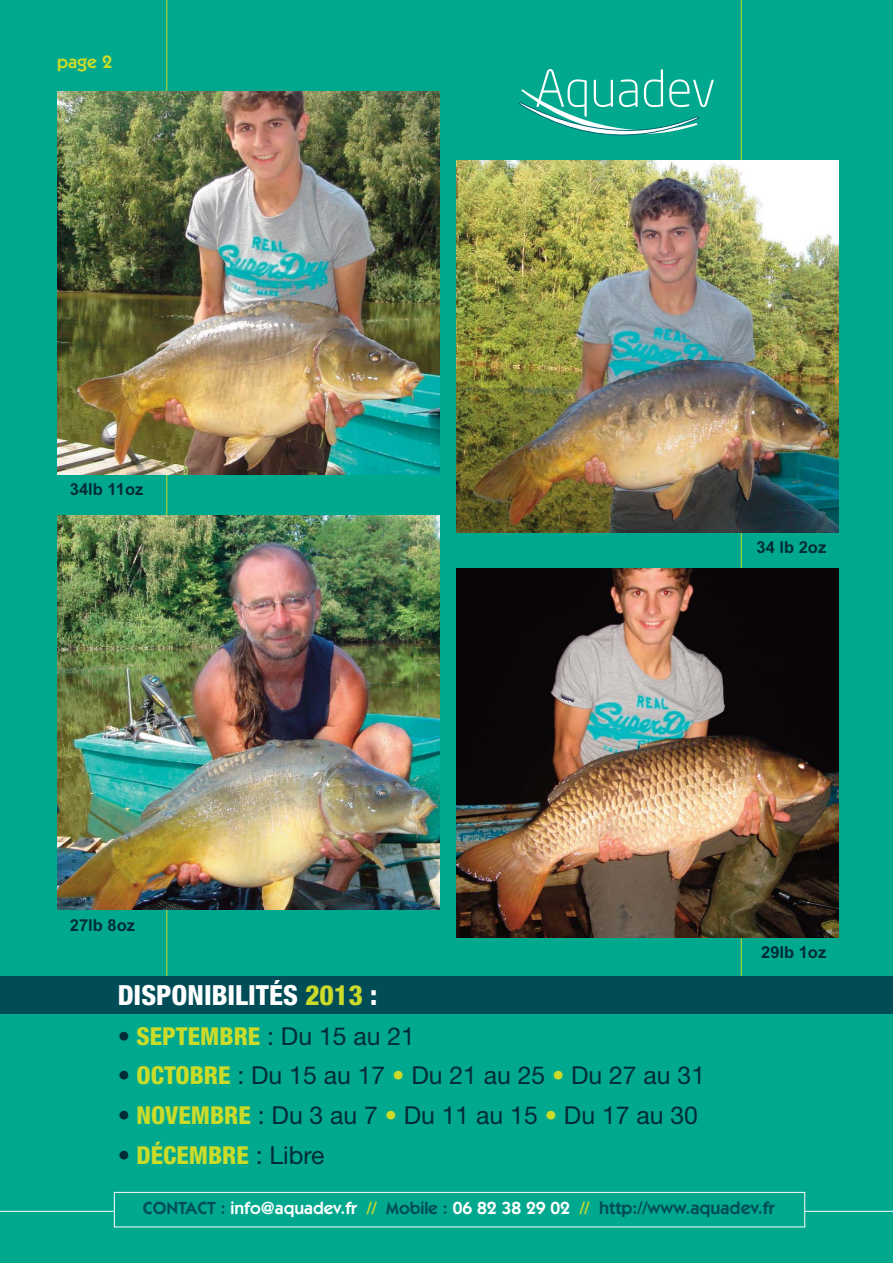
<style>
.page{position:relative;width:893px;height:1263px;background:#fff}
.page>*{position:absolute;margin:0;border:0;box-sizing:border-box;transform-origin:0 0}
.t1{font:800 condensed 27.75px "Helvetica Neue";color:#fff}
.t2{font:24.75px "Helvetica Neue";color:#002c35}
.t3{font:800 condensed 24.75px "Helvetica Neue";color:#cadb2a}
.t4{font:18px "Kabel I Tc Demi FO";color:#cadb2a}
.t5{font:17.55px "Kabel I Tc Demi FO";color:#fff}
.t6{font:700 16.5px "Arial";color:#002c35}
.s1{color:#cadb2a}
.s2{color:#002c35}
.s3{font-weight:400;font-stretch:normal;color:#002c35}
.s4{font-weight:800;font-stretch:condensed}
.s5{font-weight:800;font-stretch:condensed;color:#cadb2a}
.s6{color:#004c57}
.s7{font-size:18px;color:#004c57}
</style>
<div class="page">
<div style="left:0;top:0;width:892px;height:1263px;background:#00a88e"></div>
<svg style="left:519px;top:69px;width:194px;height:67px"></svg>
<div style="left:114px;top:1192px;width:691px;height:35px;border:1px solid #fff"></div>
<hr style="left:166px;top:0;width:1px;height:991px;background:#cadb2a">
<hr style="left:0;top:1211px;width:114px;height:1px;background:#fff">
<hr style="left:804px;top:1211px;width:88px;height:1px;background:#fff">
<hr style="left:741px;top:0;width:1px;height:991px;background:#cadb2a">
<div style="left:0;top:976px;width:892px;height:37px;background:#004c57"></div>
<img style="left:57px;top:91px;width:382px;height:384px">
<img style="left:57px;top:515px;width:382px;height:395px">
<img style="left:456px;top:160px;width:382px;height:372px">
<img style="left:456px;top:569px;width:382px;height:368px">
<p class="t4" style="left:57px;top:55px;width:57px">page 2</p>
<p class="t6" style="left:70px;top:480px;width:75px">34lb 11oz</p>
<p class="t6" style="left:756px;top:537px;width:71px">34 lb 2oz</p>
<p class="t6" style="left:70px;top:916px;width:67px">27lb 8oz</p>
<p class="t1" style="left:118px;top:985px;width:261px">DISPONIBILITÉS <span class="s1">2013</span> :</p>
<p class="t3" style="left:118px;top:1027px;width:299px"><span class="s2">•</span> SEPTEMBRE <span class="s3">: Du 15 au 21</span></p>
<p class="t2" style="left:118px;top:1061px;width:589px"><span class="s4">•</span> <span class="s5">OCTOBRE</span> : Du 15 au 17 <span class="s5">•</span> Du 21 au 25 <span class="s5">•</span> Du 27 au 31</p>
<p class="t2" style="left:118px;top:1101px;width:582px"><span class="s4">•</span> <span class="s5">NOVEMBRE</span> : Du 3 au 7 <span class="s5">•</span> Du 11 au 15 <span class="s1">•</span> Du 17 au 30</p>
<p class="t3" style="left:118px;top:1146px;width:208px"><span class="s2">•</span> DÉCEMBRE <span class="s3">: Libre</span></p>
<p class="t6" style="left:761px;top:943px;width:67px">29lb 1oz</p>
<p class="t5" style="left:143px;top:1202px;width:633px"><span class="s6">CONTACT :</span> info@aquadev.fr <span class="s1">//</span> <span class="s6">Mobile :</span> 06 82 38 29 02 <span class="s1">//</span> <span class="s7">http://www.aquadev.fr</span></p>
</div>
